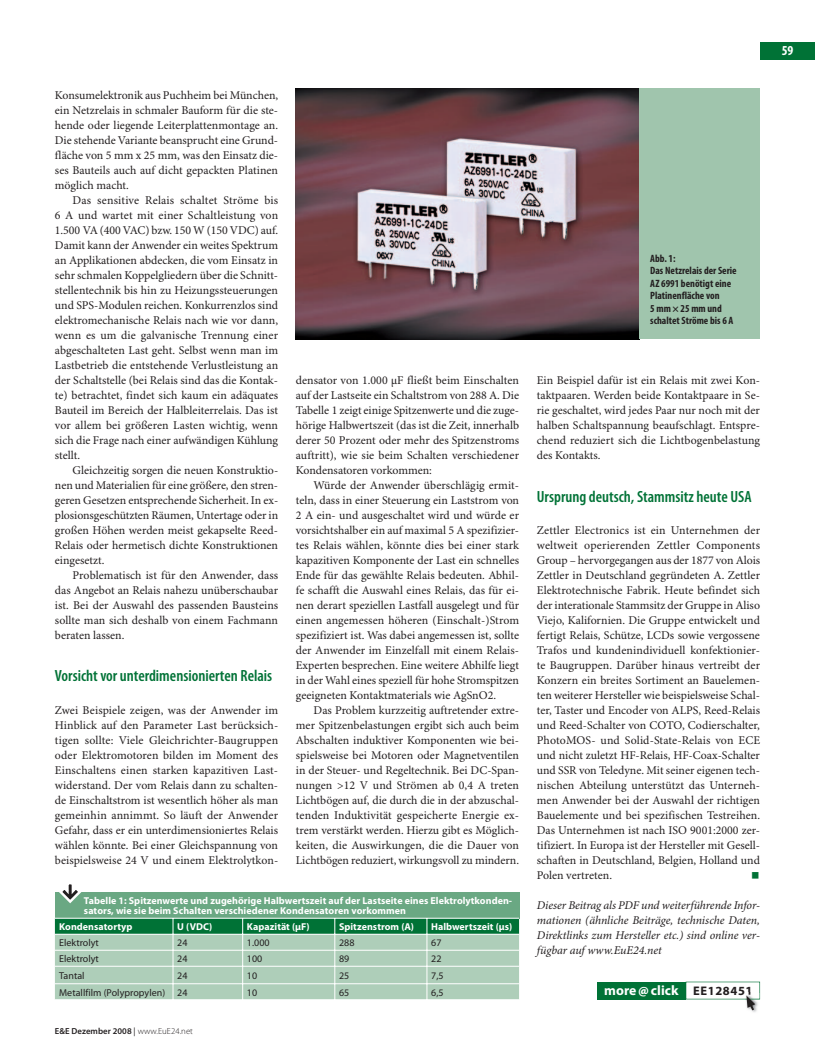
<style>
.page{position:relative;width:815px;height:1063px;background:#fff}
.page>*{position:absolute;margin:0;border:0;box-sizing:border-box;transform-origin:0 0}
.t1{font:22.5px "Minion Pro";color:#007236}
.t2{font:600 condensed 16.25px "Myriad Pro";color:#007236}
.t3{font:700 13.75px "Myriad Pro";letter-spacing:.005em;color:#fff}
.t4{font:700 condensed 13.75px "Myriad Pro";color:#fff}
.t5{font:11.88px/15px "Minion Pro";color:#231f20;text-align:justify}
.t6{font:italic 11.88px/15px "Minion Pro";letter-spacing:-.005em;color:#231f20;text-align:justify}
.t7{font:700 condensed 10.62px/12.5px "Myriad Pro";color:#231f20}
.t8{font:700 10px/10px "Myriad Pro";letter-spacing:.005em;color:#fff}
.t9{font:10px "Myriad Pro";letter-spacing:.005em;color:#231f20}
.t10{font:600 8.75px "Myriad Pro";letter-spacing:.005em;color:#231f20}
.s1{font-weight:400}
.s2{font-weight:300}
.s3{font-weight:900}
.s4{font-size:12.5px;color:#231f20}
</style>
<div class="page">
<div style="left:760px;top:43px;width:55px;height:17px;background:#007236"></div>
<img style="left:296px;top:89px;width:344px;height:250px">
<div style="left:640px;top:89px;width:120px;height:250px;background:#a0c5ad"></div>
<div style="left:597px;top:982px;width:89px;height:17px;background:#007236"></div>
<svg style="left:686px;top:982px;width:74px;height:30px"></svg>
<div style="left:55px;top:892px;width:464px;height:26px;background:#6aa883"></div>
<svg style="left:55px;top:918px;width:464px;height:81px;background:#92c0a5"></svg>
<hr style="left:243px;top:983px;width:276px;height:1px;background:#fff">
<svg style="left:59px;top:884px;width:23px;height:20px"></svg>
<p class="t5" style="left:55px;top:89px;width:225px">Konsumelektronik aus Puchheim bei München, ein Netzrelais in schmaler Bauform für die ste&shy;hende oder liegende Leiterplattenmontage an.<br>Die stehende Variante beansprucht eine Grund&shy;fläche von 5 mm x 25 mm, was den Einsatz die&shy;ses Bauteils auch auf dicht gepackten Platinen möglich macht.</p>
<p class="t5" style="left:55px;top:194px;width:225px;text-indent:18px">Das sensitive Relais schaltet Ströme bis 6 A und wartet mit einer Schaltleistung von 1.500 VA (400 VAC) bzw. 150 W (150 VDC) auf.<br>Damit kann der Anwender ein weites Spektrum an Applikationen abdecken, die vom Einsatz in sehr schmalen Koppelgliedern über die Schnitt&shy;stellentechnik bis hin zu Heizungssteuerungen und SPS-Modulen reichen. Konkurrenzlos sind elektromechanische Relais nach wie vor dann, wenn es um die galvanische Trennung einer abgeschalteten Last geht. Selbst wenn man im Lastbetrieb die entstehende Verlustleistung an der Schaltstelle (bei Relais sind das die Kontak&shy;te) betrachtet, findet sich kaum ein adäquates Bauteil im Bereich der Halbleiterrelais. Das ist vor allem bei größeren Lasten wichtig, wenn sich die Frage nach einer aufwändigen Kühlung stellt.</p>
<p class="t5" style="left:55px;top:464px;width:225px;text-indent:18px">Gleichzeitig sorgen die neuen Konstruktio&shy;nen und Materialien für eine größere, den stren&shy;geren Gesetzen entsprechende Sicherheit. In ex&shy;plosionsgeschützten Räumen, Untertage oder in großen Höhen werden meist gekapselte Reed-Relais oder hermetisch dichte Konstruktionen eingesetzt.</p>
<p class="t5" style="left:55px;top:569px;width:225px;text-indent:18px">Problematisch ist für den Anwender, dass das Angebot an Relais nahezu unüberschaubar ist. Bei der Auswahl des passenden Bausteins sollte man sich deshalb von einem Fachmann beraten lassen.</p>
<h2 class="t2" style="left:55px;top:670px;width:219px">Vorsicht vor unterdimensionierten Relais</h2>
<p class="t5" style="left:55px;top:704px;width:225px">Zwei Beispiele zeigen, was der Anwender im Hinblick auf den Parameter Last berücksich&shy;tigen sollte: Viele Gleichrichter-Baugruppen oder Elektromotoren bilden im Moment des Einschaltens einen starken kapazitiven Last&shy;widerstand. Der vom Relais dann zu schalten&shy;de Einschaltstrom ist wesentlich höher als man gemeinhin annimmt. So läuft der Anwender Gefahr, dass er ein unterdimensioniertes Relais wählen könnte. Bei einer Gleichspannung von beispielsweise 24 V und einem Elektrolytkon-</p>
<p class="t5" style="left:296px;top:374px;width:225px">densator von 1.000 μF fließt beim Einschalten auf der Lastseite ein Schaltstrom von 288 A. Die Tabelle 1 zeigt einige Spitzenwerte und die zuge&shy;hörige Halbwertszeit (das ist die Zeit, innerhalb derer 50 Prozent oder mehr des Spitzenstroms auftritt), wie sie beim Schalten verschiedener Kondensatoren vorkommen:</p>
<p class="t5" style="left:296px;top:479px;width:225px;text-indent:18px">Würde der Anwender überschlägig ermit&shy;teln, dass in einer Steuerung ein Laststrom von 2 A ein- und ausgeschaltet wird und würde er vorsichtshalber ein auf maximal 5 A spezifizier&shy;tes Relais wählen, könnte dies bei einer stark kapazitiven Komponente der Last ein schnelles Ende für das gewählte Relais bedeuten. Abhil&shy;fe schafft die Auswahl eines Relais, das für ei&shy;nen derart speziellen Lastfall ausgelegt und für einen angemessen höheren (Einschalt-)Strom spezifiziert ist. Was dabei angemessen ist, sollte der Anwender im Einzelfall mit einem Relais-Experten besprechen. Eine weitere Abhilfe liegt in der Wahl eines speziell für hohe Stromspitzen geeigneten Kontaktmaterials wie AgSnO2.</p>
<p class="t5" style="left:296px;top:704px;width:225px;text-indent:18px">Das Problem kurzzeitig auftretender extre&shy;mer Spitzenbelastungen ergibt sich auch beim Abschalten induktiver Komponenten wie bei&shy;spielsweise bei Motoren oder Magnetventilen in der Steuer- und Regeltechnik. Bei DC-Span&shy;nungen &gt;12 V und Strömen ab 0,4 A treten Lichtbögen auf, die durch die in der abzuschal&shy;tenden Induktivität gespeicherte Energie ex&shy;trem verstärkt werden. Hierzu gibt es Möglich&shy;keiten, die Auswirkungen, die die Dauer von Lichtbögen reduziert, wirkungsvoll zu mindern.</p>
<p class="t8" style="left:84px;top:896px;width:430px">Tabelle 1: Spitzenwerte und zugehörige Halbwertszeit auf der Lastseite eines Elektrolytkonden&shy;sators, wie sie beim Schalten verschiedener Kondensatoren vorkommen</p>
<p class="t8" style="left:59px;top:922px;width:75px">Kondensatortyp</p>
<p class="t8" style="left:177px;top:922px;width:37px">U (VDC)</p>
<p class="t8" style="left:247px;top:922px;width:64px">Kapazität (μF)</p>
<p class="t8" style="left:339px;top:922px;width:76px">Spitzenstrom (A)</p>
<p class="t8" style="left:431px;top:922px;width:83px">Halbwertszeit (μs)</p>
<p class="t9" style="left:59px;top:939px;width:41px">Elektrolyt</p>
<p class="t9" style="left:177px;top:939px;width:12px">24</p>
<p class="t9" style="left:247px;top:939px;width:24px">1.000</p>
<p class="t9" style="left:339px;top:939px;width:17px">288</p>
<p class="t9" style="left:431px;top:939px;width:12px">67</p>
<p class="t9" style="left:59px;top:955px;width:41px">Elektrolyt</p>
<p class="t9" style="left:177px;top:955px;width:12px">24</p>
<p class="t9" style="left:247px;top:955px;width:17px">100</p>
<p class="t9" style="left:339px;top:955px;width:12px">89</p>
<p class="t9" style="left:431px;top:955px;width:12px">22</p>
<p class="t9" style="left:59px;top:972px;width:27px">Tantal</p>
<p class="t9" style="left:177px;top:972px;width:12px">24</p>
<p class="t9" style="left:247px;top:972px;width:12px">10</p>
<p class="t9" style="left:339px;top:972px;width:12px">25</p>
<p class="t9" style="left:431px;top:972px;width:14px">7,5</p>
<p class="t9" style="left:59px;top:988px;width:130px">Metallfilm (Polypropylen) 24</p>
<p class="t9" style="left:247px;top:988px;width:12px">10</p>
<p class="t9" style="left:339px;top:988px;width:12px">65</p>
<p class="t9" style="left:431px;top:988px;width:14px">6,5</p>
<p class="t10" style="left:55px;top:1028px;width:140px">E&amp;E Dezember 2008 <span class="s1">|</span> <span class="s2">www.EuE24.net</span></p>
<p class="t7" style="left:650px;top:253px;width:88px">Abb. 1:<br>Das Netzrelais der Serie<br>AZ 6991 benötigt eine<br>Platinenfläche von<br>5 mm × 25 mm und schaltet Ströme bis 6 A</p>
<p class="t5" style="left:537px;top:374px;width:225px">Ein Beispiel dafür ist ein Relais mit zwei Kon&shy;taktpaaren. Werden beide Kontaktpaare in Se&shy;rie geschaltet, wird jedes Paar nur noch mit der halben Schaltspannung beaufschlagt. Entspre&shy;chend reduziert sich die Lichtbogenbelastung des Kontakts.</p>
<h2 class="t2" style="left:537px;top:490px;width:216px">Ursprung deutsch, Stammsitz heute USA</h2>
<p class="t5" style="left:537px;top:524px;width:225px">Zettler Electronics ist ein Unternehmen der weltweit operierenden Zettler Components Group – hervorgegangen aus der 1877 von Alois Zettler in Deutschland gegründeten A. Zettler Elektrotechnische Fabrik. Heute befindet sich der interationale Stammsitz der Gruppe in Aliso Viejo, Kalifornien. Die Gruppe entwickelt und fertigt Relais, Schütze, LCDs sowie vergossene Trafos und kundenindividuell konfektionier&shy;te Baugruppen. Darüber hinaus vertreibt der Konzern ein breites Sortiment an Bauelemen&shy;ten weiterer Hersteller wie beispielsweise Schal&shy;ter, Taster und Encoder von ALPS, Reed-Relais und Reed-Schalter von COTO, Codierschalter, PhotoMOS- und Solid-State-Relais von ECE und nicht zuletzt HF-Relais, HF-Coax-Schalter und SSR von Teledyne. Mit seiner eigenen tech&shy;nischen Abteilung unterstützt das Unterneh&shy;men Anwender bei der Auswahl der richtigen Bauelemente und bei spezifischen Testreihen.<br>Das Unternehmen ist nach ISO 9001:2000 zer&shy;tifiziert. In Europa ist der Hersteller mit Gesell&shy;schaften in Deutschland, Belgien, Holland und Polen vertreten.</p>
<h1 class="t1" style="left:751px;top:865px;width:11px">■</h1>
<p class="t6" style="left:537px;top:899px;width:225px">Dieser Beitrag als PDF und weiterführende Infor&shy;mationen (ähnliche Beiträge, technische Daten, Direktlinks zum Hersteller etc.) sind online ver&shy;fügbar auf www.EuE24.net</p>
<p class="t3" style="left:604px;top:985px;width:150px">more <span class="s3">@</span> click <span class="s4">EE128451</span></p>
<p class="t4" style="left:782px;top:45px;width:13px">59</p>
</div>
